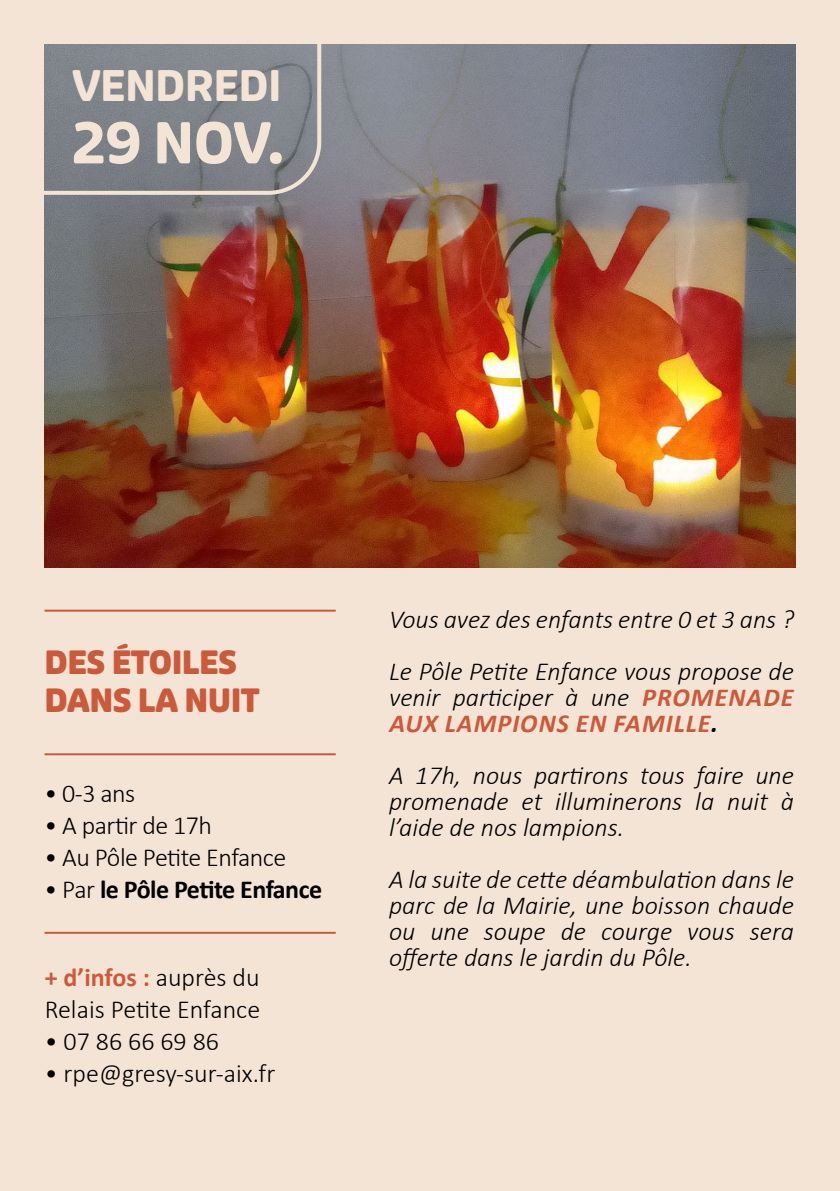
<style>
.page{position:relative;width:840px;height:1191px;background:#fff}
.page>*{position:absolute;margin:0;border:0;box-sizing:border-box;transform-origin:0 0}
.t1{font:700 56px "Puffin Display Soft";color:#f4e4d5}
.t2{font:700 42px "Puffin Display Soft";letter-spacing:-.02em;color:#f4e4d5}
.t3{font:700 expanded 32px/38px "Puffin Display Soft";letter-spacing:-.02em;color:#cb5a3a}
.t4{font:italic 300 26px/26px "Calibri";color:#000;text-align:justify}
.t5{font:300 26px/32px "Calibri";letter-spacing:-.015em;color:#000}
.t6{font:italic 700 26px/26px "Calibri";letter-spacing:.04em;color:#cb5a3a}
.t7{font:700 26px "Calibri";letter-spacing:-.02em;color:#000}
.s1{font-weight:300}
.s2{font-weight:700;color:#cb5a3a}
.s3{font-weight:300;color:#000}
.s4{color:#000}
</style>
<div class="page">
<div style="left:0;top:0;width:839px;height:1191px;background:#f4e4d5"></div>
<img style="left:45px;top:45px;width:750px;height:523px">
<svg style="left:44px;top:44px;width:277px;height:151px;background:#83868c"></svg>
<hr style="left:45px;top:753px;width:290px;height:2px;background:#cb5a3a">
<hr style="left:45px;top:609px;width:290px;height:2px;background:#cb5a3a">
<hr style="left:45px;top:931px;width:290px;height:2px;background:#cb5a3a">
<h2 class="t2" style="left:72px;top:61px;width:211px">VENDREDI</h2>
<h1 class="t1" style="left:72px;top:110px;width:213px">29 NOV.</h1>
<p class="t3" style="left:45px;top:644px;width:217px">DES ÉTOILES<br>DANS LA NUIT</p>
<p class="t5" style="left:44px;top:777px;width:92px">• 0-3 ans</p>
<p class="t5" style="left:44px;top:809px;width:169px">• A partir de 17h</p>
<p class="t5" style="left:44px;top:841px;width:243px">• Au Pôle Petite Enfance</p>
<p class="t7" style="left:44px;top:870px;width:279px"><span class="s1">• Par</span> le Pôle Petite Enfance</p>
<p class="t5" style="left:45px;top:960px;width:217px"><span class="s2">+ d’infos :</span> auprès du<br>Relais Petite Enfance</p>
<p class="t5" style="left:45px;top:1024px;width:176px">• 07 86 66 69 86</p>
<p class="t5" style="left:45px;top:1056px;width:232px">• rpe@gresy-sur-aix.fr</p>
<p class="t4" style="left:389px;top:593px;width:406px;line-height:52px">Vous avez des enfants entre 0 et 3 ans ?<br>Le Pôle Petite Enfance vous propose de</p>
<p class="t6" style="left:389px;top:684px;width:405px"><span class="s3">venir participer à une</span> PROMENADE<br>AUX LAMPIONS EN FAMILLE<span class="s4">.</span></p>
<p class="t4" style="left:389px;top:762px;width:406px">A 17h, nous partirons tous faire une promenade et illuminerons la nuit à l’aide de nos lampions.</p>
<p class="t4" style="left:389px;top:866px;width:406px">A la suite de cette déambulation dans le parc de la Mairie, une boisson chaude ou une soupe de courge vous sera offerte dans le jardin du Pôle.</p>
</div>
